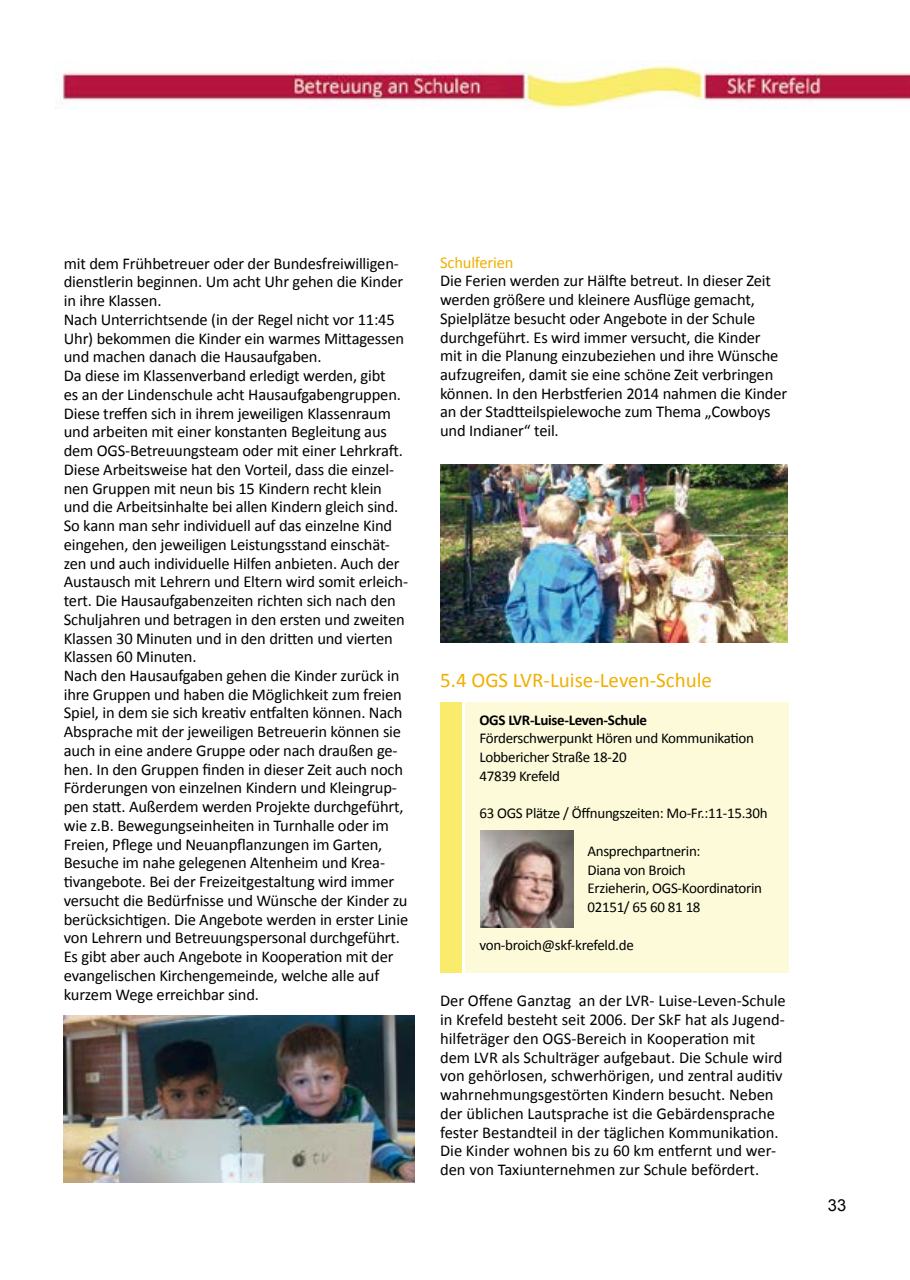
<style>
.page{position:relative;width:910px;height:1280px;background:#fff}
.page>*{position:absolute;margin:0;border:0;box-sizing:border-box;transform-origin:0 0}
.t1{font:21px "Calibri";color:#f0af00}
.t2{font:16.5px/18.8px "Calibri";letter-spacing:-.01em;color:#000}
.t3{font:16.5px "Calibri";letter-spacing:-.01em;color:#f0af00}
.t4{font:16.5px "Arial";color:#000}
.t5{font:15px/18.8px "Calibri";letter-spacing:-.02em;color:#000}
.t6{font:700 15px "Calibri";letter-spacing:-.02em;color:#000}
</style>
<div class="page">
<img style="left:55px;top:61px;width:855px;height:47px">
<img style="left:64px;top:1016px;width:351px;height:167px">
<img style="left:440px;top:465px;width:348px;height:177px">
<div style="left:440px;top:702px;width:21px;height:271px;background:#f9ec6c"></div>
<div style="left:466px;top:702px;width:323px;height:271px;background:#fdfada"></div>
<img style="left:480px;top:830px;width:94px;height:97px">
<p class="t2" style="left:64px;top:254px;width:346px">mit dem Frühbetreuer oder der Bundesfreiwilligen&shy;dienstlerin beginnen. Um acht Uhr gehen die Kinder in ihre Klassen.<br>Nach Unterrichtsende (in der Regel nicht vor 11:45<br>Uhr) bekommen die Kinder ein warmes Mittagessen und machen danach die Hausaufgaben.<br>Da diese im Klassenverband erledigt werden, gibt<br>es an der Lindenschule acht Hausaufgabengruppen.<br>Diese treffen sich in ihrem jeweiligen Klassenraum und arbeiten mit einer konstanten Begleitung aus dem OGS-Betreuungsteam oder mit einer Lehrkraft.<br>Diese Arbeitsweise hat den Vorteil, dass die einzel&shy;nen Gruppen mit neun bis 15 Kindern recht klein und die Arbeitsinhalte bei allen Kindern gleich sind.<br>So kann man sehr individuell auf das einzelne Kind eingehen, den jeweiligen Leistungsstand einschät&shy;zen und auch individuelle Hilfen anbieten. Auch der Austausch mit Lehrern und Eltern wird somit erleich&shy;tert. Die Hausaufgabenzeiten richten sich nach den Schuljahren und betragen in den ersten und zweiten Klassen 30 Minuten und in den dritten und vierten Klassen 60 Minuten.<br>Nach den Hausaufgaben gehen die Kinder zurück in ihre Gruppen und haben die Möglichkeit zum freien Spiel, in dem sie sich kreativ entfalten können. Nach Absprache mit der jeweiligen Betreuerin können sie auch in eine andere Gruppe oder nach draußen ge&shy;hen. In den Gruppen finden in dieser Zeit auch noch Förderungen von einzelnen Kindern und Kleingrup&shy;pen statt. Außerdem werden Projekte durchgeführt, wie z.B. Bewegungseinheiten in Turnhalle oder im Freien, Pflege und Neuanpflanzungen im Garten, Besuche im nahe gelegenen Altenheim und Krea&shy;tivangebote. Bei der Freizeitgestaltung wird immer versucht die Bedürfnisse und Wünsche der Kinder zu berücksichtigen. Die Angebote werden in erster Linie von Lehrern und Betreuungspersonal durchgeführt.<br>Es gibt aber auch Angebote in Kooperation mit der evangelischen Kirchengemeinde, welche alle auf kurzem Wege erreichbar sind.</p>
<p class="t3" style="left:440px;top:252px;width:75px">Schulferien</p>
<p class="t2" style="left:440px;top:271px;width:349px">Die Ferien werden zur Hälfte betreut. In dieser Zeit werden größere und kleinere Ausflüge gemacht, Spielplätze besucht oder Angebote in der Schule durchgeführt. Es wird immer versucht, die Kinder<br>mit in die Planung einzubeziehen und ihre Wünsche aufzugreifen, damit sie eine schöne Zeit verbringen können. In den Herbstferien 2014 nahmen die Kinder an der Stadtteilspielewoche zum Thema „Cowboys und Indianer“ teil.</p>
<p class="t1" style="left:440px;top:666px;width:273px">5.4 OGS LVR-Luise-Leven-Schule</p>
<p class="t6" style="left:479px;top:710px;width:169px">OGS LVR-Luise-Leven-Schule</p>
<p class="t5" style="left:479px;top:729px;width:276px">Förderschwerpunkt Hören und Kommunikation<br>Lobbericher Straße 18-20<br>47839 Krefeld</p>
<p class="t5" style="left:479px;top:804px;width:290px">63 OGS Plätze / Öffnungszeiten: Mo-Fr.:11-15.30h</p>
<p class="t5" style="left:587px;top:842px;width:176px">Ansprechpartnerin:<br>Diana von Broich<br>Erzieherin, OGS-Koordinatorin<br>02151/ 65 60 81 18</p>
<p class="t5" style="left:479px;top:935px;width:156px">von-broich@skf-krefeld.de</p>
<p class="t2" style="left:440px;top:991px;width:347px">Der Offene Ganztag an der LVR- Luise-Leven-Schule in Krefeld besteht seit 2006. Der SkF hat als Jugend&shy;hilfeträger den OGS-Bereich in Kooperation mit dem LVR als Schulträger aufgebaut. Die Schule wird von gehörlosen, schwerhörigen, und zentral auditiv wahrnehmungsgestörten Kindern besucht. Neben der üblichen Lautsprache ist die Gebärdensprache fester Bestandteil in der täglichen Kommunikation.<br>Die Kinder wohnen bis zu 60 km entfernt und wer&shy;den von Taxiunternehmen zur Schule befördert.</p>
<p class="t4" style="left:828px;top:1194px;width:20px">33</p>
</div>
